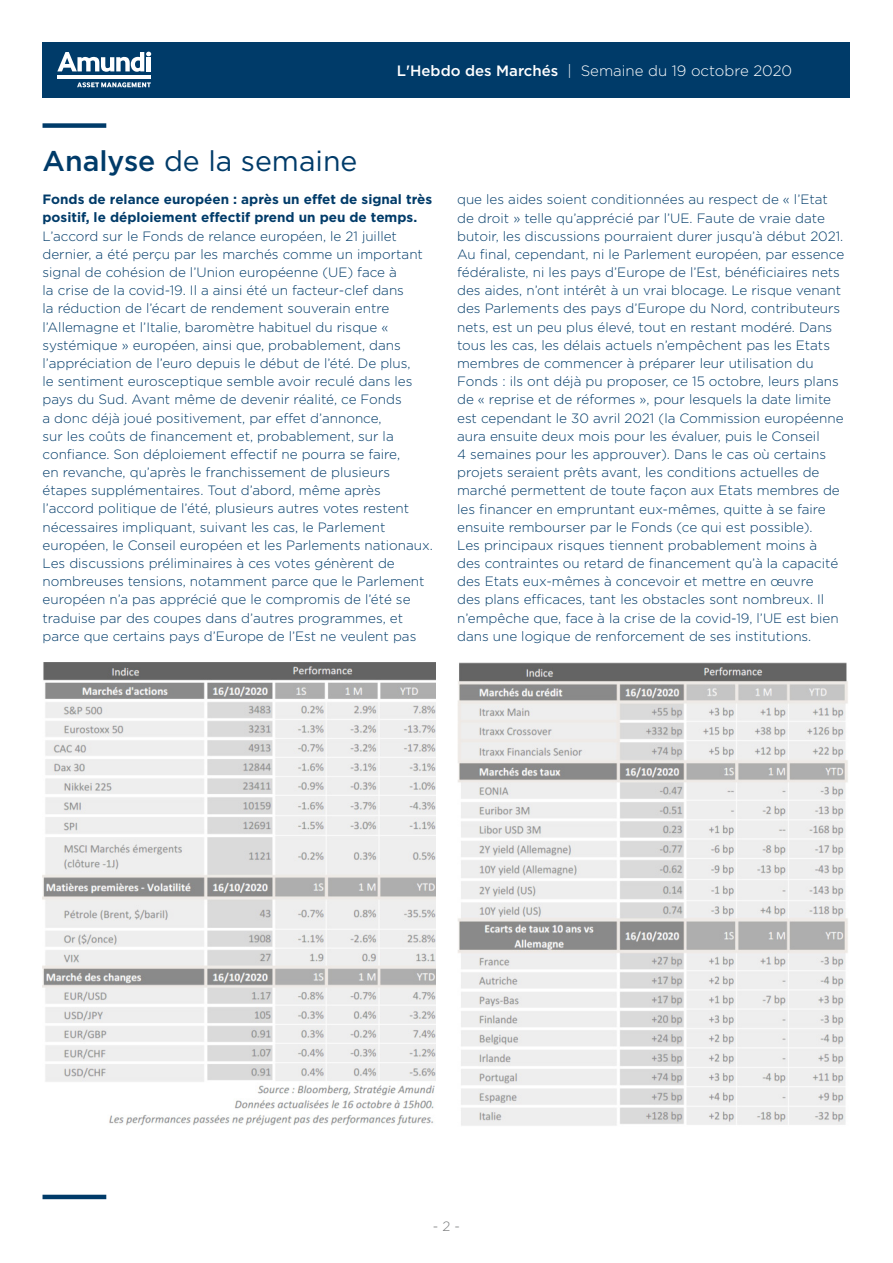
<style>
.page{position:relative;width:893px;height:1263px;background:#fff}
.page>*{position:absolute;margin:0;border:0;box-sizing:border-box;transform-origin:0 0}
.t1{font:28.5px "Gotham";color:#003b69}
.t2{font:300 15px "Gotham";color:#fff}
.t3{font:300 13.5px/18.1px "Gotham";color:#003b69}
.t4{font:700 13.5px/18.1px "Gotham";color:#003b69}
.t5{font:300 13.5px "Gotham";color:#787a7b}
.s1{font-weight:500}
</style>
<div class="page">
<div style="left:43px;top:43px;width:807px;height:55px;background:#003b69"></div>
<svg style="left:57px;top:52px;width:94px;height:20px"></svg>
<hr style="left:147px;top:57px;width:4px;height:14px;background:#fff">
<hr style="left:58px;top:75px;width:93px;height:4px;background:#fff">
<svg style="left:77px;top:82px;width:74px;height:6px"></svg>
<div style="left:43px;top:123px;width:63px;height:5px;background:#003b69"></div>
<hr style="left:43px;top:1195px;width:63px;height:4px;background:#003b69">
<img style="left:43px;top:663px;width:392px;height:463px">
<img style="left:457px;top:663px;width:391px;height:463px">
<p class="t2" style="left:397px;top:61px;width:397px"><span class="s1">L'Hebdo des Marchés</span> | Semaine du 19 octobre 2020</p>
<h1 class="t1" style="left:43px;top:142px;width:316px"><span class="s1">Analyse</span> de la semaine</h1>
<p class="t4" style="left:43px;top:190px;width:391px">Fonds de relance européen : après un effet de signal très positif, le déploiement effectif prend un peu de temps.</p>
<p class="t3" style="left:43px;top:226px;width:392px">L’accord sur le Fonds de relance européen, le 21 juillet dernier, a été perçu par les marchés comme un important signal de cohésion de l’Union européenne (UE) face à<br>la crise de la covid-19. Il a ainsi été un facteur-clef dans<br>la réduction de l’écart de rendement souverain entre l’Allemagne et l’Italie, baromètre habituel du risque « systémique » européen, ainsi que, probablement, dans l’appréciation de l’euro depuis le début de l’été. De plus,<br>le sentiment eurosceptique semble avoir reculé dans les pays du Sud. Avant même de devenir réalité, ce Fonds<br>a donc déjà joué positivement, par effet d’annonce,<br>sur les coûts de financement et, probablement, sur la confiance. Son déploiement effectif ne pourra se faire,<br>en revanche, qu’après le franchissement de plusieurs étapes supplémentaires. Tout d’abord, même après l’accord politique de l’été, plusieurs autres votes restent nécessaires impliquant, suivant les cas, le Parlement européen, le Conseil européen et les Parlements nationaux.<br>Les discussions préliminaires à ces votes génèrent de nombreuses tensions, notamment parce que le Parlement européen n’a pas apprécié que le compromis de l’été se traduise par des coupes dans d’autres programmes, et parce que certains pays d’Europe de l’Est ne veulent pas</p>
<p class="t3" style="left:457px;top:190px;width:389px">que les aides soient conditionnées au respect de « l’Etat de droit » telle qu’apprécié par l’UE. Faute de vraie date butoir, les discussions pourraient durer jusqu’à début 2021.<br>Au final, cependant, ni le Parlement européen, par essence fédéraliste, ni les pays d’Europe de l’Est, bénéficiaires nets des aides, n’ont intérêt à un vrai blocage. Le risque venant des Parlements des pays d’Europe du Nord, contributeurs nets, est un peu plus élevé, tout en restant modéré. Dans tous les cas, les délais actuels n’empêchent pas les Etats membres de commencer à préparer leur utilisation du Fonds : ils ont déjà pu proposer, ce 15 octobre, leurs plans de « reprise et de réformes », pour lesquels la date limite est cependant le 30 avril 2021 (la Commission européenne aura ensuite deux mois pour les évaluer, puis le Conseil<br>4 semaines pour les approuver). Dans le cas où certains projets seraient prêts avant, les conditions actuelles de marché permettent de toute façon aux Etats membres de les financer en empruntant eux-mêmes, quitte à se faire ensuite rembourser par le Fonds (ce qui est possible).<br>Les principaux risques tiennent probablement moins à<br>des contraintes ou retard de financement qu’à la capacité des Etats eux-mêmes à concevoir et mettre en œuvre<br>des plans efficaces, tant les obstacles sont nombreux. Il n’empêche que, face à la crise de la covid-19, l’UE est bien dans une logique de renforcement de ses institutions.</p>
<p class="t5" style="left:433px;top:1218px;width:29px">- 2 -</p>
</div>
